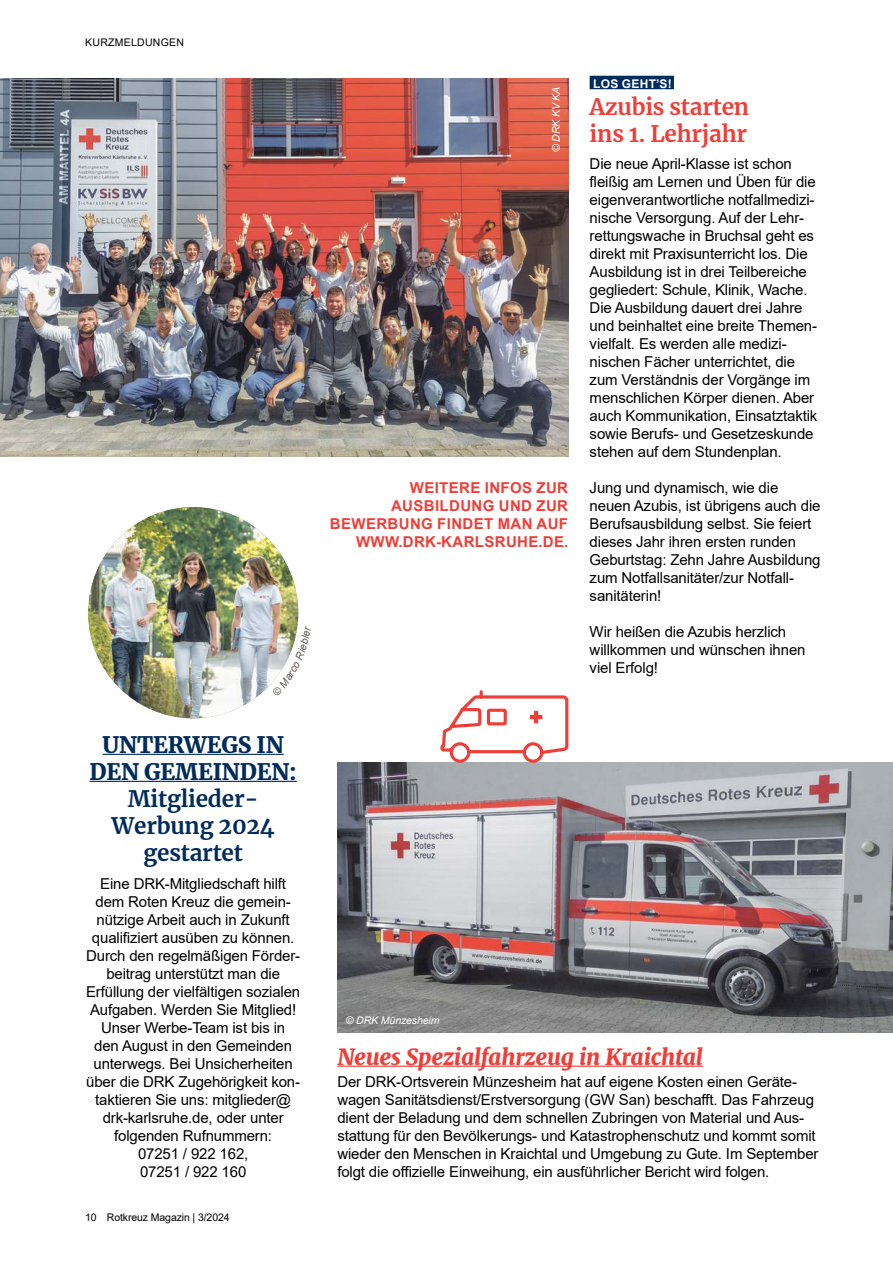
<style>
.page{position:relative;width:893px;height:1263px;background:#fff}
.page>*{position:absolute;margin:0;border:0;box-sizing:border-box;transform-origin:0 0}
.t1{font:700 22.5px/27px "Merriweather";letter-spacing:-.01em;color:#002c5b;text-align:center}
.t2{font:italic 900 22.5px "Merriweather";letter-spacing:-.01em;color:#f13d37}
.t3{font:700 22.5px/27px "Merriweather";letter-spacing:-.01em;color:#f13d37}
.t4{font:900 22.5px/27px "Merriweather";letter-spacing:-.01em;color:#002c5b;text-align:center}
.t5{font:15px/18px "Arial";letter-spacing:-.01em;color:#000}
.t6{font:700 15px/18px "Arial";letter-spacing:.025em;color:#f13d37;text-align:right}
.t7{font:700 12px "Arial";letter-spacing:.025em;color:#fff}
.t8{font:10.5px "Arial";letter-spacing:-.01em;color:#000}
.t9{font:italic 10.5px "Arial";letter-spacing:-.01em;color:#fff}
.t10{font:10.5px "Arial";letter-spacing:.025em;color:#000}
</style>
<div class="page">
<hr style="left:103px;top:754px;width:181px;height:1px;background:#002c5b">
<hr style="left:90px;top:781px;width:207px;height:1px;background:#002c5b">
<hr style="left:337px;top:1065px;width:366px;height:2px;background:#f13d37">
<div style="left:590px;top:76px;width:84px;height:13px;background:#002c5b"></div>
<img style="left:0;top:79px;width:568px;height:378px">
<img style="left:337px;top:763px;width:556px;height:270px">
<svg style="left:439px;top:690px;width:131px;height:74px"></svg>
<img style="left:88px;top:507px;width:210px;height:211px">
<svg style="left:272px;top:626px;width:26px;height:71px"></svg>
<p class="t10" style="left:85px;top:35px;width:100px">KURZMELDUNGEN</p>
<h1 class="t4" style="left:90px;top:730px;width:209px">UNTERWEGS IN<br>DEN GEMEINDEN:</h1>
<h1 class="t1" style="left:112px;top:784px;width:165px">Mitglieder-<br>Werbung 2024 gestartet</h1>
<p class="t5" style="left:86px;top:874px;width:216px;text-align:center">Eine DRK-Mitgliedschaft hilft dem Roten Kreuz die gemein&shy;nützige Arbeit auch in Zukunft qualifiziert ausüben zu können.<br>Durch den regelmäßigen Förder&shy;beitrag unterstützt man die<br>Erfüllung der vielfältigen sozialen<br>Aufgaben. Werden Sie Mitglied!<br>Unser Werbe-Team ist bis in<br>den August in den Gemeinden unterwegs. Bei Unsicherheiten über die DRK Zugehörigkeit kon&shy;taktieren Sie uns: mitglieder@ drk-karlsruhe.de, oder unter folgenden Rufnummern:<br>07251 / 922 162,<br>07251 / 922 160</p>
<p class="t8" style="left:85px;top:1210px;width:146px">10 Rotkreuz Magazin | 3/2024</p>
<p class="t9" style="left:549px;top:152px;width:67px;rotate:-90deg">© DRK KV KA</p>
<p class="t6" style="left:330px;top:479px;width:240px">WEITERE INFOS ZUR<br>AUSBILDUNG UND ZUR<br>BEWERBUNG FINDET MAN AUF<br>WWW.DRK-KARLSRUHE.DE.</p>
<p class="t7" style="left:593px;top:75px;width:80px">LOS GEHTʼS!</p>
<h1 class="t3" style="left:590px;top:92px;width:161px">Azubis starten ins 1. Lehrjahr</h1>
<p class="t5" style="left:590px;top:154px;width:229px">Die neue April-Klasse ist schon fleißig am Lernen und Üben für die eigenverantwortliche notfallmedizi&shy;nische Versorgung. Auf der Lehr&shy;rettungswache in Bruchsal geht es direkt mit Praxisunterricht los. Die Ausbildung ist in drei Teilbereiche gegliedert: Schule, Klinik, Wache.<br>Die Ausbildung dauert drei Jahre und beinhaltet eine breite Themen&shy;vielfalt. Es werden alle medizi&shy;nischen Fächer unterrichtet, die zum Verständnis der Vorgänge im menschlichen Körper dienen. Aber auch Kommunikation, Einsatztaktik sowie Berufs- und Gesetzeskunde stehen auf dem Stundenplan.</p>
<p class="t5" style="left:590px;top:478px;width:232px">Jung und dynamisch, wie die neuen Azubis, ist übrigens auch die<br>Berufsausbildung selbst. Sie feiert dieses Jahr ihren ersten runden<br>Geburtstag: Zehn Jahre Ausbildung zum Notfallsanitäter/zur Notfall&shy;sanitäterin!</p>
<p class="t5" style="left:590px;top:622px;width:217px">Wir heißen die Azubis herzlich willkommen und wünschen ihnen viel Erfolg!</p>
<p class="t9" style="left:346px;top:1014px;width:95px">© DRK Münzesheim</p>
<h1 class="t2" style="left:337px;top:1040px;width:367px">Neues Spezialfahrzeug in Kraichtal</h1>
<p class="t5" style="left:337px;top:1072px;width:483px">Der DRK-Ortsverein Münzesheim hat auf eigene Kosten einen Geräte&shy;wagen Sanitätsdienst/Erstversorgung (GW San) beschafft. Das Fahrzeug dient der Beladung und dem schnellen Zubringen von Material und Aus&shy;stattung für den Bevölkerungs- und Katastrophenschutz und kommt somit wieder den Menschen in Kraichtal und Umgebung zu Gute. Im September folgt die offizielle Einweihung, ein ausführlicher Bericht wird folgen.</p>
</div>
